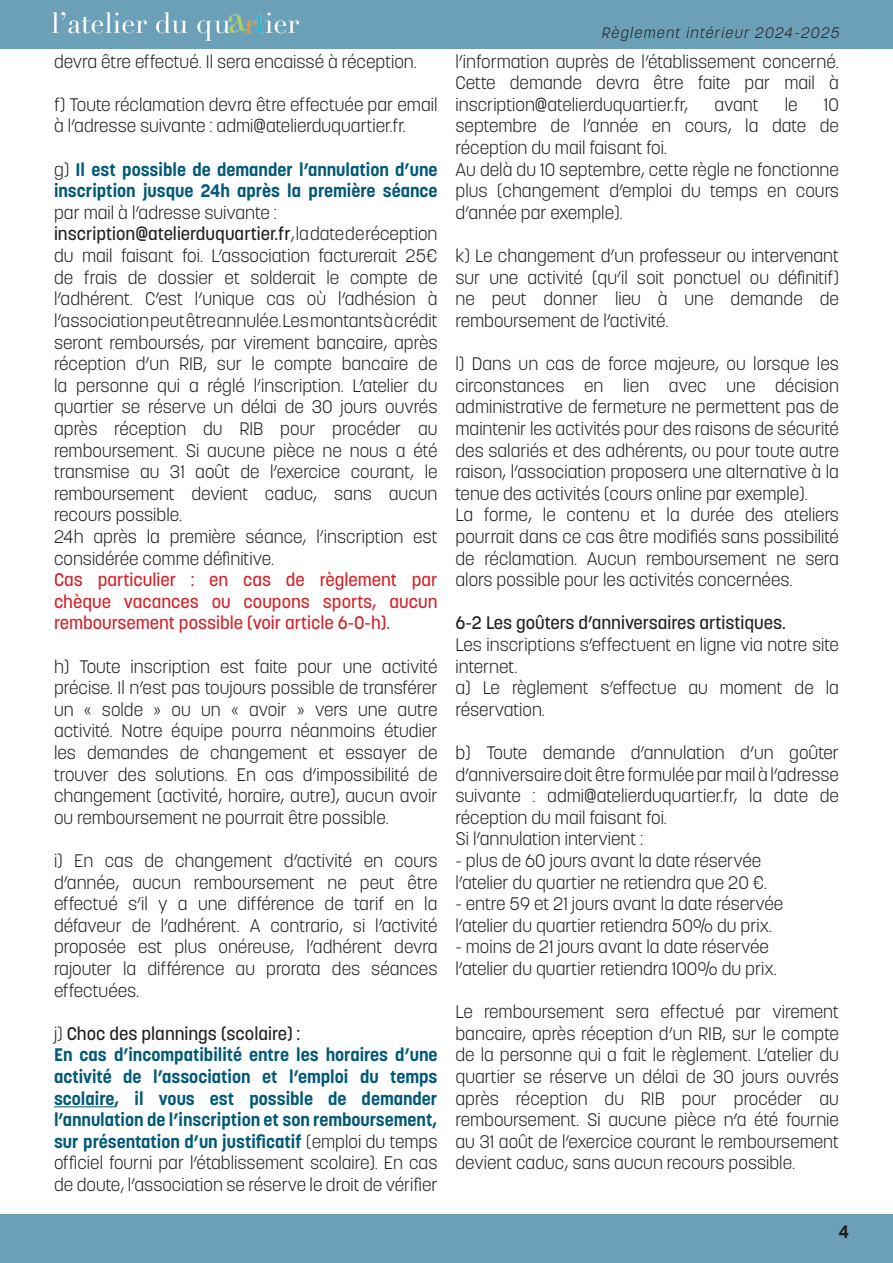
<style>
.page{position:relative;width:893px;height:1263px;background:#fff}
.page>*{position:absolute;margin:0;border:0;box-sizing:border-box;transform-origin:0 0}
.t1{font:300 18px/21.6px "Korolev";color:#231f20}
.t2{font:700 18px/21.6px "Korolev";color:#005977}
.t3{font:500 18px/21.6px "Korolev";color:#d1232a;text-align:justify}
.t4{font:500 18px "Korolev";color:#231f20}
.t5{font:700 18px "Korolev";color:#231f20}
.t6{font:italic 300 15px "Korolev";color:#231f20}
.s1{font-weight:300;color:#231f20}
.s2{font-weight:500}
.s3{font-weight:500;color:#231f20}
</style>
<div class="page">
<div style="left:0;top:0;width:893px;height:49px;background:#6ba0b8"></div>
<img style="left:52px;top:12px;width:246px;height:29px">
<div style="left:0;top:1214px;width:893px;height:49px;background:#6ba0b8"></div>
<hr style="left:54px;top:1106px;width:60px;height:1px;background:#005977">
<p class="t1" style="left:54px;top:51px;width:364px">devra être effectué. Il sera encaissé à réception.</p>
<p class="t1" style="left:54px;top:94px;width:385px">f) Toute réclamation devra être effectuée par email à l’adresse suivante : admi@atelierduquartier.fr.</p>
<p class="t2" style="left:54px;top:159px;width:385px"><span class="s1">g)</span> Il est possible de demander l’annulation d’une inscription jusque 24h après la première séance</p>
<p class="t1" style="left:54px;top:202px;width:385px">par mail à l’adresse suivante : <span class="s2">inscription@atelierduquartier.fr</span>, la date de réception du mail faisant foi. L’association facturerait 25€ de frais de dossier et solderait le compte de l’adhérent. C’est l’unique cas où l’adhésion à l’association peut être annulée. Les montants à crédit seront remboursés, par virement bancaire, après réception d’un RIB, sur le compte bancaire de la personne qui a réglé l’inscription. L’atelier du quartier se réserve un délai de 30 jours ouvrés après réception du RIB pour procéder au remboursement. Si aucune pièce ne nous a été transmise au 31 août de l’exercice courant, le remboursement devient caduc, sans aucun recours possible.<br>24h après la première séance, l’inscription est considérée comme définitive.</p>
<p class="t3" style="left:54px;top:569px;width:385px">Cas particulier : en cas de règlement par chèque vacances ou coupons sports, aucun remboursement possible (voir article 6-0-h).</p>
<p class="t1" style="left:54px;top:655px;width:385px;text-align:justify">h) Toute inscription est faite pour une activité précise. Il n’est pas toujours possible de transférer un « solde » ou un « avoir » vers une autre activité. Notre équipe pourra néanmoins étudier les demandes de changement et essayer de trouver des solutions. En cas d’impossibilité de changement (activité, horaire, autre), aucun avoir ou remboursement ne pourrait être possible.</p>
<p class="t1" style="left:54px;top:850px;width:385px;text-align:justify">i) En cas de changement d’activité en cours d’année, aucun remboursement ne peut être effectué s’il y a une différence de tarif en la défaveur de l’adhérent. A contrario, si l’activité proposée est plus onéreuse, l’adhérent devra rajouter la différence au prorata des séances effectuées.</p>
<p class="t2" style="left:54px;top:1023px;width:385px"><span class="s1">j)</span> <span class="s3">Choc des plannings (scolaire) :<br></span>En cas d’incompatibilité entre les horaires d’une activité de l’association et l’emploi du temps scolaire, il vous est possible de demander l’annulation de l’inscription et son remboursement, sur présentation d’un justificatif <span class="s1">(emploi du temps officiel fourni par l’établissement scolaire). En cas de doute, l’association se réserve le droit de vérifier</span></p>
<p class="t6" style="left:601px;top:24px;width:243px">Règlement intérieur 2024-2025</p>
<p class="t1" style="left:455px;top:51px;width:385px;text-align:justify">l’information auprès de l’établissement concerné.<br>Cette demande devra être faite par mail à inscription@atelierduquartier.fr,</p>
<p class="t1" style="left:714px;top:94px;width:46px">avant</p>
<p class="t1" style="left:785px;top:94px;width:14px">le</p>
<p class="t1" style="left:455px;top:94px;width:385px;text-indent:368px">10 septembre de l’année en cours, la date de réception du mail faisant foi.<br>Au delà du 10 septembre, cette règle ne fonctionne plus (changement d’emploi du temps en cours d’année par exemple).</p>
<p class="t1" style="left:455px;top:245px;width:385px;text-align:justify">k) Le changement d’un professeur ou intervenant sur une activité (qu’il soit ponctuel ou définitif) ne peut donner lieu à une demande de remboursement de l’activité.</p>
<p class="t1" style="left:455px;top:353px;width:385px">l) Dans un cas de force majeure, ou lorsque les circonstances en lien avec une décision administrative de fermeture ne permettent pas de maintenir les activités pour des raisons de sécurité des salariés et des adhérents, ou pour toute autre raison, l’association proposera une alternative à la tenue des activités (cours online par exemple).<br>La forme, le contenu et la durée des ateliers pourrait dans ce cas être modifiés sans possibilité de réclamation. Aucun remboursement ne sera alors possible pour les activités concernées.</p>
<p class="t4" style="left:455px;top:612px;width:332px">6-2 Les goûters d’anniversaires artistiques.</p>
<p class="t1" style="left:455px;top:634px;width:385px">Les inscriptions s’effectuent en ligne via notre site internet.<br>a) Le règlement s’effectue au moment de la réservation.</p>
<p class="t1" style="left:455px;top:742px;width:385px">b) Toute demande d’annulation d’un goûter d’anniversaire doit être formulée par mail à l’adresse suivante : admi@atelierduquartier.fr, la date de réception du mail faisant foi.<br>Si l’annulation intervient :</p>
<p class="t1" style="left:455px;top:850px;width:313px">- plus de 60 jours avant la date réservée l’atelier du quartier ne retiendra que 20 €.</p>
<p class="t1" style="left:455px;top:893px;width:329px">- entre 59 et 21 jours avant la date réservée l’atelier du quartier retiendra 50% du prix.</p>
<p class="t1" style="left:455px;top:936px;width:323px">- moins de 21 jours avant la date réservée l’atelier du quartier retiendra 100% du prix.</p>
<p class="t1" style="left:455px;top:1001px;width:385px;text-align:justify">Le remboursement sera effectué par virement bancaire, après réception d’un RIB, sur le compte de la personne qui a fait le règlement. L’atelier du quartier se réserve un délai de 30 jours ouvrés après réception du RIB pour procéder au remboursement. Si aucune pièce n’a été fournie au 31 août de l’exercice courant le remboursement devient caduc, sans aucun recours possible.</p>
<p class="t5" style="left:839px;top:1220px;width:12px">4</p>
</div>
